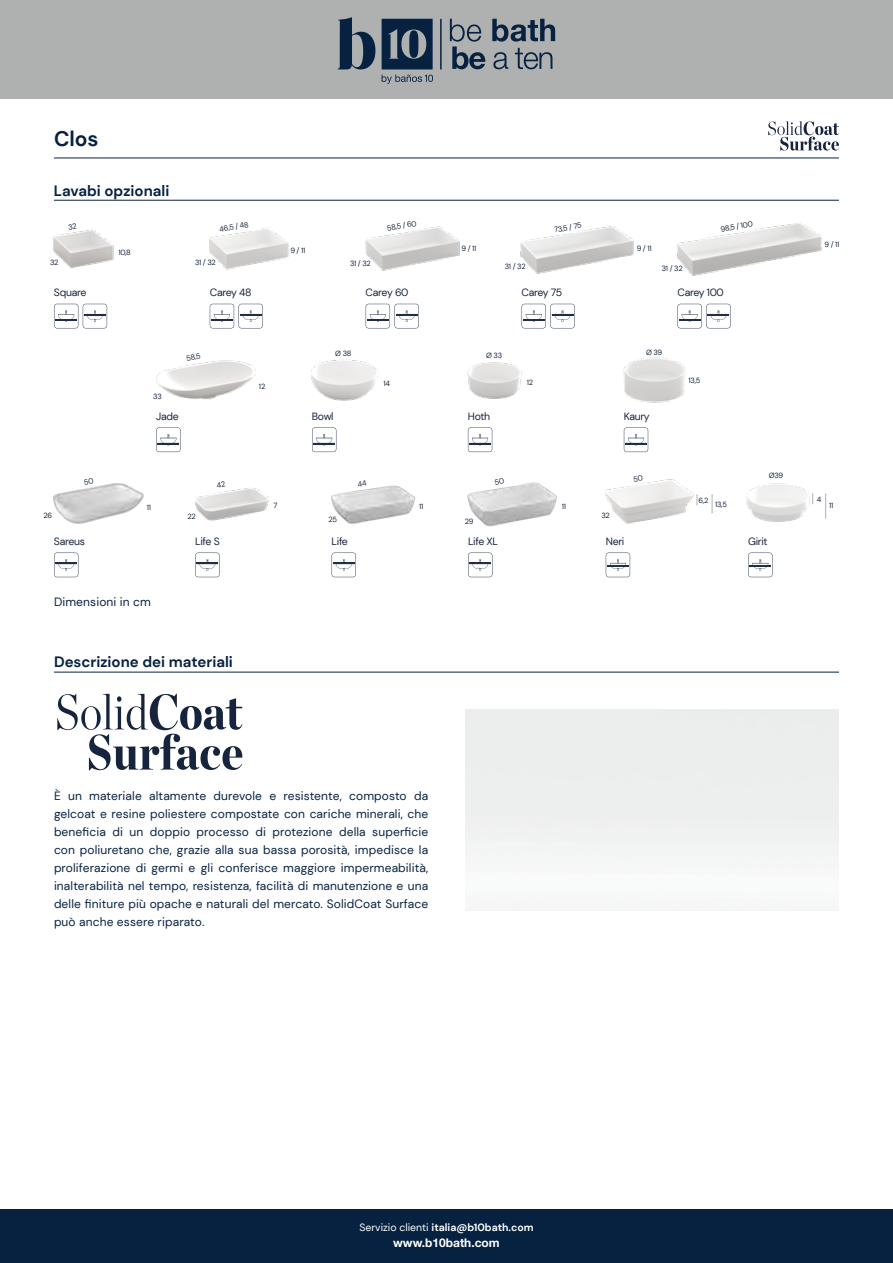
<style>
.page{position:relative;width:893px;height:1263px;background:#fff}
.page>*{position:absolute;margin:0;border:0;box-sizing:border-box;transform-origin:0 0}
.t1{font:700 21px "DM Sans";color:#072241}
.t2{font:700 15px "DM Sans";color:#072241}
.t3{font:12px/18px "DM Sans";letter-spacing:.01em;color:#072241;text-align:justify}
.t4{font:700 12px "Helvetica Neue LT Std";color:#fff}
.t5{font:10.5px "DM Sans";letter-spacing:-.03em;color:#17243d}
.t6{font:700 10.5px "DM Sans";color:#fff}
.t7{font:7.5px "DM Sans";letter-spacing:-.03em;color:#17243d}
.s1{font-weight:400}
</style>
<div class="page">
<div style="left:0;top:0;width:893px;height:99px;background:#afb1b1"></div>
<div style="left:0;top:1209px;width:893px;height:54px;background:#072241"></div>
<svg style="left:338px;top:17px;width:37px;height:53px"></svg>
<svg style="left:382px;top:19px;width:51px;height:50px"></svg>
<svg style="left:382px;top:75px;width:51px;height:9px"></svg>
<svg style="left:492px;top:19px;width:63px;height:23px"></svg>
<svg style="left:450px;top:19px;width:36px;height:50px"></svg>
<svg style="left:493px;top:52px;width:15px;height:17px"></svg>
<svg style="left:515px;top:48px;width:37px;height:21px"></svg>
<hr style="left:440px;top:19px;width:2px;height:51px;background:#072241">
<hr style="left:54px;top:200px;width:785px;height:1px;background:#072241">
<img style="left:195px;top:488px;width:74px;height:33px">
<svg style="left:195px;top:553px;width:25px;height:24px"></svg>
<img style="left:331px;top:485px;width:84px;height:40px">
<svg style="left:332px;top:553px;width:24px;height:24px"></svg>
<img style="left:467px;top:482px;width:90px;height:45px">
<svg style="left:468px;top:553px;width:24px;height:24px"></svg>
<img style="left:605px;top:479px;width:92px;height:45px">
<svg style="left:712px;top:495px;width:1px;height:19px"></svg>
<svg style="left:696px;top:495px;width:2px;height:10px"></svg>
<svg style="left:606px;top:553px;width:24px;height:24px"></svg>
<img style="left:746px;top:483px;width:68px;height:39px">
<svg style="left:825px;top:494px;width:1px;height:25px"></svg>
<svg style="left:748px;top:553px;width:24px;height:24px"></svg>
<img style="left:156px;top:360px;width:100px;height:40px">
<svg style="left:156px;top:427px;width:25px;height:25px"></svg>
<svg style="left:312px;top:427px;width:24px;height:25px"></svg>
<img style="left:54px;top:229px;width:60px;height:40px">
<img style="left:623px;top:357px;width:62px;height:46px">
<img style="left:467px;top:362px;width:55px;height:37px">
<svg style="left:468px;top:427px;width:24px;height:25px"></svg>
<svg style="left:624px;top:427px;width:24px;height:25px"></svg>
<img style="left:311px;top:359px;width:67px;height:42px">
<svg style="left:210px;top:304px;width:53px;height:24px"></svg>
<svg style="left:366px;top:304px;width:53px;height:24px"></svg>
<svg style="left:522px;top:304px;width:53px;height:24px"></svg>
<svg style="left:677px;top:304px;width:54px;height:24px"></svg>
<svg style="left:54px;top:304px;width:53px;height:24px"></svg>
<svg style="left:54px;top:553px;width:24px;height:24px"></svg>
<img style="left:53px;top:483px;width:91px;height:41px">
<img style="left:677px;top:223px;width:145px;height:53px">
<img style="left:366px;top:226px;width:94px;height:45px">
<img style="left:210px;top:227px;width:79px;height:43px">
<img style="left:520px;top:226px;width:114px;height:48px">
<hr style="left:54px;top:158px;width:785px;height:1px;background:#072241">
<svg style="left:768px;top:121px;width:71px;height:30px"></svg>
<hr style="left:54px;top:672px;width:785px;height:1px;background:#072241">
<svg style="left:57px;top:694px;width:186px;height:76px"></svg>
<svg style="left:358px;top:485px;width:9px;height:2px"></svg>
<svg style="left:495px;top:482px;width:9px;height:3px"></svg>
<svg style="left:633px;top:479px;width:10px;height:3px"></svg>
<svg style="left:84px;top:483px;width:10px;height:2px"></svg>
<h1 class="t1" style="left:54px;top:126px;width:46px">Clos</h1>
<p class="t2" style="left:54px;top:181px;width:117px">Lavabi opzionali</p>
<p class="t7" style="left:219px;top:225px;width:31px;rotate:-10deg">46,5 / 48</p>
<p class="t7" style="left:386px;top:224px;width:32px;rotate:-10deg">58,5 / 60</p>
<p class="t7" style="left:554px;top:225px;width:29px;rotate:-10deg">73,5 / 75</p>
<p class="t7" style="left:720px;top:224px;width:34px;rotate:-10deg">98,5 / 100</p>
<p class="t7" style="left:118px;top:248px;width:14px">10,8</p>
<p class="t7" style="left:290px;top:246px;width:17px">9 / 11</p>
<p class="t7" style="left:461px;top:244px;width:17px">9 / 11</p>
<p class="t7" style="left:637px;top:244px;width:17px">9 / 11</p>
<p class="t7" style="left:50px;top:258px;width:10px">32</p>
<p class="t7" style="left:195px;top:257px;width:22px">31 / 32</p>
<p class="t7" style="left:350px;top:259px;width:22px">31 / 32</p>
<p class="t7" style="left:505px;top:262px;width:22px">31 / 32</p>
<p class="t7" style="left:662px;top:263px;width:22px">31 / 32</p>
<p class="t5" style="left:54px;top:286px;width:34px">Square</p>
<p class="t5" style="left:210px;top:286px;width:43px">Carey 48</p>
<p class="t5" style="left:366px;top:286px;width:44px">Carey 60</p>
<p class="t5" style="left:522px;top:286px;width:42px">Carey 75</p>
<p class="t5" style="left:677px;top:286px;width:48px">Carey 100</p>
<p class="t7" style="left:43px;top:511px;width:10px">26</p>
<p class="t5" style="left:54px;top:535px;width:33px">Sareus</p>
<p class="t7" style="left:186px;top:353px;width:16px;rotate:-10deg">58,5</p>
<p class="t7" style="left:153px;top:392px;width:10px">33</p>
<p class="t5" style="left:156px;top:410px;width:24px">Jade</p>
<p class="t7" style="left:147px;top:502px;width:6px">11</p>
<p class="t7" style="left:187px;top:511px;width:10px">22</p>
<p class="t5" style="left:195px;top:535px;width:26px">Life S</p>
<p class="t7" style="left:259px;top:382px;width:8px">12</p>
<p class="t7" style="left:273px;top:501px;width:5px">7</p>
<p class="t7" style="left:335px;top:349px;width:18px">Ø 38</p>
<p class="t7" style="left:486px;top:351px;width:18px">Ø 33</p>
<p class="t7" style="left:646px;top:348px;width:18px">Ø 39</p>
<p class="t7" style="left:384px;top:379px;width:8px">14</p>
<p class="t7" style="left:527px;top:378px;width:8px">12</p>
<p class="t7" style="left:688px;top:376px;width:13px">13,5</p>
<p class="t5" style="left:312px;top:410px;width:23px">Bowl</p>
<p class="t5" style="left:468px;top:410px;width:24px">Hoth</p>
<p class="t5" style="left:624px;top:410px;width:27px">Kaury</p>
<p class="t7" style="left:328px;top:515px;width:10px">25</p>
<p class="t5" style="left:332px;top:535px;width:18px">Life</p>
<p class="t7" style="left:419px;top:501px;width:6px">11</p>
<p class="t7" style="left:465px;top:516px;width:10px">29</p>
<p class="t5" style="left:468px;top:535px;width:32px">Life XL</p>
<p class="t7" style="left:562px;top:501px;width:6px">11</p>
<p class="t7" style="left:601px;top:510px;width:10px">32</p>
<p class="t5" style="left:606px;top:535px;width:20px">Neri</p>
<p class="t7" style="left:698px;top:496px;width:11px">6,2</p>
<p class="t7" style="left:715px;top:499px;width:13px">13,5</p>
<p class="t7" style="left:769px;top:471px;width:16px">Ø39</p>
<p class="t5" style="left:748px;top:535px;width:21px">Girit</p>
<p class="t3" style="left:54px;top:592px;width:98px">Dimensioni in cm</p>
<p class="t2" style="left:54px;top:653px;width:180px">Descrizione dei materiali</p>
<p class="t7" style="left:824px;top:240px;width:17px">9 / 11</p>
<p class="t7" style="left:817px;top:494px;width:6px">4</p>
<p class="t7" style="left:829px;top:501px;width:6px">11</p>
<p class="t3" style="left:54px;top:787px;width:376px">È un materiale altamente durevole e resistente, composto da gelcoat e resine poliestere compostate con cariche minerali, che beneficia di un doppio processo di protezione della superficie con poliuretano che, grazie alla sua bassa porosità, impedisce la proliferazione di germi e gli conferisce maggiore impermeabilità, inalterabilità nel tempo, resistenza, facilità di manutenzione e una delle finiture più opache e naturali del mercato. SolidCoat Surface può anche essere riparato.</p>
<p class="t6" style="left:359px;top:1220px;width:176px"><span class="s1">Servizio clienti</span> italia@b10bath.com</p>
<p class="t4" style="left:393px;top:1236px;width:108px">www.b10bath.com</p>
</div>
